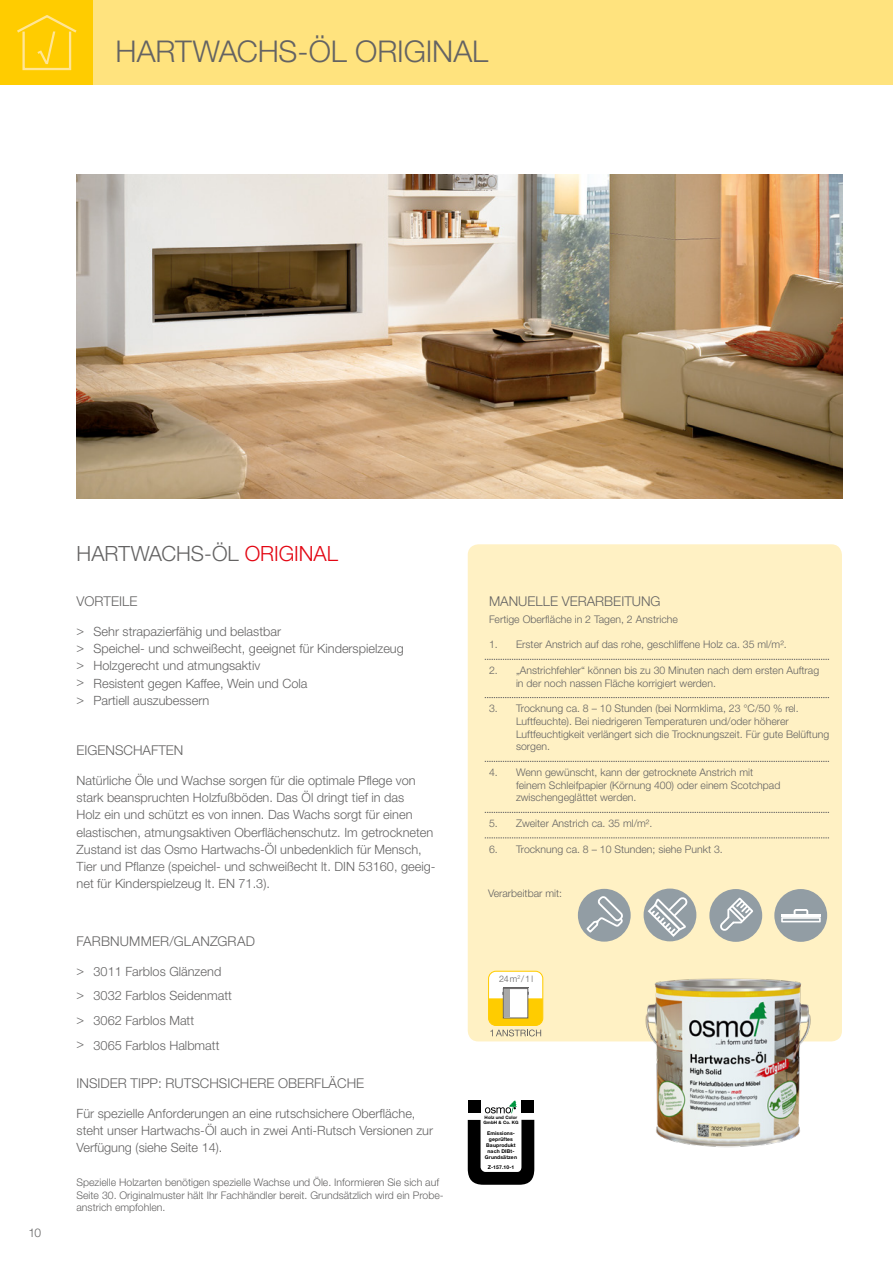
<style>
.page{position:relative;width:893px;height:1263px;background:#fff}
.page>*{position:absolute;margin:0;border:0;box-sizing:border-box;transform-origin:0 0}
.t1{font:300 30px "Helvetica Neue";letter-spacing:-.005em;color:#646363}
.t2{font:300 21px "Helvetica Neue";letter-spacing:-.005em;color:#646363}
.t3{font:300 13.5px "Helvetica Neue";color:#646363}
.t4{font:300 12.75px/17.2px "Helvetica Neue";color:#646363}
.t5{font:300 12px "Helvetica Neue";color:#646363}
.t6{font:300 10.5px/12.8px "Helvetica Neue";color:#646363}
.t7{font:300 9px "Helvetica Neue";color:#646363}
.t8{font:700 5.1px/6.1px "Helvetica Neue";letter-spacing:.02em;color:#000;text-align:center}
.t9{font:700 4.5px/5.1px "Helvetica Neue";letter-spacing:.015em;color:#000}
.s1{color:#e30613}
</style>
<div class="page">
<div style="left:0;top:0;width:94px;height:85px;background:#fc0"></div>
<div style="left:94px;top:0;width:799px;height:85px;background:#ffe37e"></div>
<svg style="left:17px;top:15px;width:60px;height:56px"></svg>
<div style="left:468px;top:544px;width:374px;height:497px;background:#fff1c4;border-radius:11px"></div>
<img style="left:77px;top:174px;width:765px;height:324px">
<img style="left:598px;top:918px;width:244px;height:230px">
<div style="left:489px;top:971px;width:54px;height:54px;background:#fff;border-radius:7px"></div>
<div style="left:488px;top:971px;width:55px;height:55px;border:1px solid #fc0;border-radius:7px"></div>
<svg style="left:489px;top:987px;width:54px;height:49px"></svg>
<svg style="left:468px;top:1120px;width:66px;height:65px"></svg>
<div style="left:468px;top:1100px;width:13px;height:13px;background:#000"></div>
<div style="left:521px;top:1100px;width:13px;height:13px;background:#000"></div>
<svg style="left:485px;top:1101px;width:32px;height:12px"></svg>
<svg style="left:485px;top:659px;width:344px;height:1px"></svg>
<svg style="left:485px;top:697px;width:344px;height:1px"></svg>
<svg style="left:485px;top:761px;width:344px;height:1px"></svg>
<svg style="left:485px;top:812px;width:344px;height:1px"></svg>
<svg style="left:485px;top:838px;width:344px;height:1px"></svg>
<div style="left:774px;top:889px;width:53px;height:53px;background:#929da4;border-radius:26px"></div>
<svg style="left:781px;top:909px;width:40px;height:13px"></svg>
<hr style="left:781px;top:914px;width:40px;height:3px;background:#fff">
<div style="left:709px;top:889px;width:53px;height:53px;background:#929da4;border-radius:26px"></div>
<svg style="left:720px;top:896px;width:35px;height:35px"></svg>
<div style="left:644px;top:888px;width:52px;height:53px;background:#929da4;border-radius:26px"></div>
<svg style="left:646px;top:895px;width:43px;height:43px"></svg>
<div style="left:578px;top:889px;width:53px;height:53px;background:#929da4;border-radius:26px"></div>
<svg style="left:585px;top:894px;width:40px;height:40px"></svg>
<h1 class="t1" style="left:116px;top:33px;width:374px">HARTWACHS-ÖL ORIGINAL</h1>
<p class="t5" style="left:28px;top:1225px;width:14px">10</p>
<h2 class="t2" style="left:77px;top:540px;width:263px">HARTWACHS-ÖL <span class="s1">ORIGINAL</span></h2>
<p class="t3" style="left:77px;top:593px;width:62px">VORTEILE</p>
<p class="t4" style="left:77px;top:622px;width:329px">&gt; Sehr strapazierfähig und belastbar<br>&gt; Speichel- und schweißecht, geeignet für Kinderspielzeug &gt; Holzgerecht und atmungsaktiv<br>&gt; Resistent gegen Kaffee, Wein und Cola<br>&gt; Partiell auszubessern</p>
<p class="t3" style="left:77px;top:742px;width:108px">EIGENSCHAFTEN</p>
<p class="t4" style="left:77px;top:771px;width:361px">Natürliche Öle und Wachse sorgen für die optimale Pflege von stark beanspruchten Holzfußböden. Das Öl dringt tief in das<br>Holz ein und schützt es von innen. Das Wachs sorgt für einen elastischen, atmungsaktiven Oberflächenschutz. Im getrockneten Zustand ist das Osmo Hartwachs-Öl unbedenklich für Mensch, Tier und Pflanze (speichel- und schweißecht lt. DIN 53160, geeig&shy;net für Kinderspielzeug lt. EN 71.3).</p>
<p class="t3" style="left:77px;top:933px;width:180px">FARBNUMMER/GLANZGRAD</p>
<p class="t4" style="left:77px;top:959px;width:157px;line-height:24.5px">&gt; 3011 Farblos Glänzend &gt; 3032 Farblos Seidenmatt &gt; 3062 Farblos Matt<br>&gt; 3065 Farblos Halbmatt</p>
<p class="t3" style="left:77px;top:1075px;width:289px">INSIDER TIPP: RUTSCHSICHERE OBERFLÄCHE</p>
<p class="t4" style="left:77px;top:1104px;width:358px">Für spezielle Anforderungen an eine rutschsichere Oberfläche, steht unser Hartwachs-Öl auch in zwei Anti-Rutsch Versionen zur<br>Verfügung (siehe Seite 14).</p>
<p class="t6" style="left:77px;top:1176px;width:369px">Spezielle Holzarten benötigen spezielle Wachse und Öle. Informieren Sie sich auf<br>Seite 30. Originalmuster hält Ihr Fachhändler bereit. Grundsätzlich wird ein Probe&shy;anstrich empfohlen.</p>
<p class="t3" style="left:489px;top:593px;width:173px">MANUELLE VERARBEITUNG</p>
<p class="t6" style="left:489px;top:613px;width:190px">Fertige Oberfläche in 2 Tagen, 2 Anstriche</p>
<p class="t6" style="left:489px;top:638px;width:299px">1. Erster Anstrich auf das rohe, geschliffene Holz ca. 35 ml/m².</p>
<p class="t6" style="left:516px;top:664px;width:305px;text-indent:-27px">2. „Anstrichfehler“ können bis zu 30 Minuten nach dem ersten Auftrag in der noch nassen Fläche korrigiert werden.</p>
<p class="t6" style="left:516px;top:702px;width:315px;text-indent:-27px">3. Trocknung ca. 8 – 10 Stunden (bei Normklima, 23 °C/50 % rel.<br>Luftfeuchte). Bei niedrigeren Temperaturen und/oder höherer Luftfeuchtigkeit verlängert sich die Trocknungszeit. Für gute Belüftung sorgen.</p>
<p class="t6" style="left:516px;top:766px;width:266px;text-indent:-27px">4. Wenn gewünscht, kann der getrocknete Anstrich mit feinem Schleifpapier (Körnung 400) oder einem Scotchpad zwischengeglättet werden.</p>
<p class="t6" style="left:489px;top:817px;width:165px">5. Zweiter Anstrich ca. 35 ml/m².</p>
<p class="t6" style="left:489px;top:842px;width:235px">6. Trocknung ca. 8 – 10 Stunden; siehe Punkt 3.</p>
<p class="t6" style="left:488px;top:887px;width:76px">Verarbeitbar mit:</p>
<p class="t7" style="left:499px;top:973px;width:35px">24m<sup>2</sup>/1l</p>
<p class="t9" style="left:483px;top:1115px;width:37px">Holz und Color<br>GmbH &amp; Co. KG</p>
<p class="t8" style="left:485px;top:1130px;width:34px">Emissions&shy;geprüftes<br>Bauprodukt nach DIBt-<br>Grundsätzen</p>
<p class="t8" style="left:488px;top:1163px;width:28px">Z-157.10-1</p>
</div>
